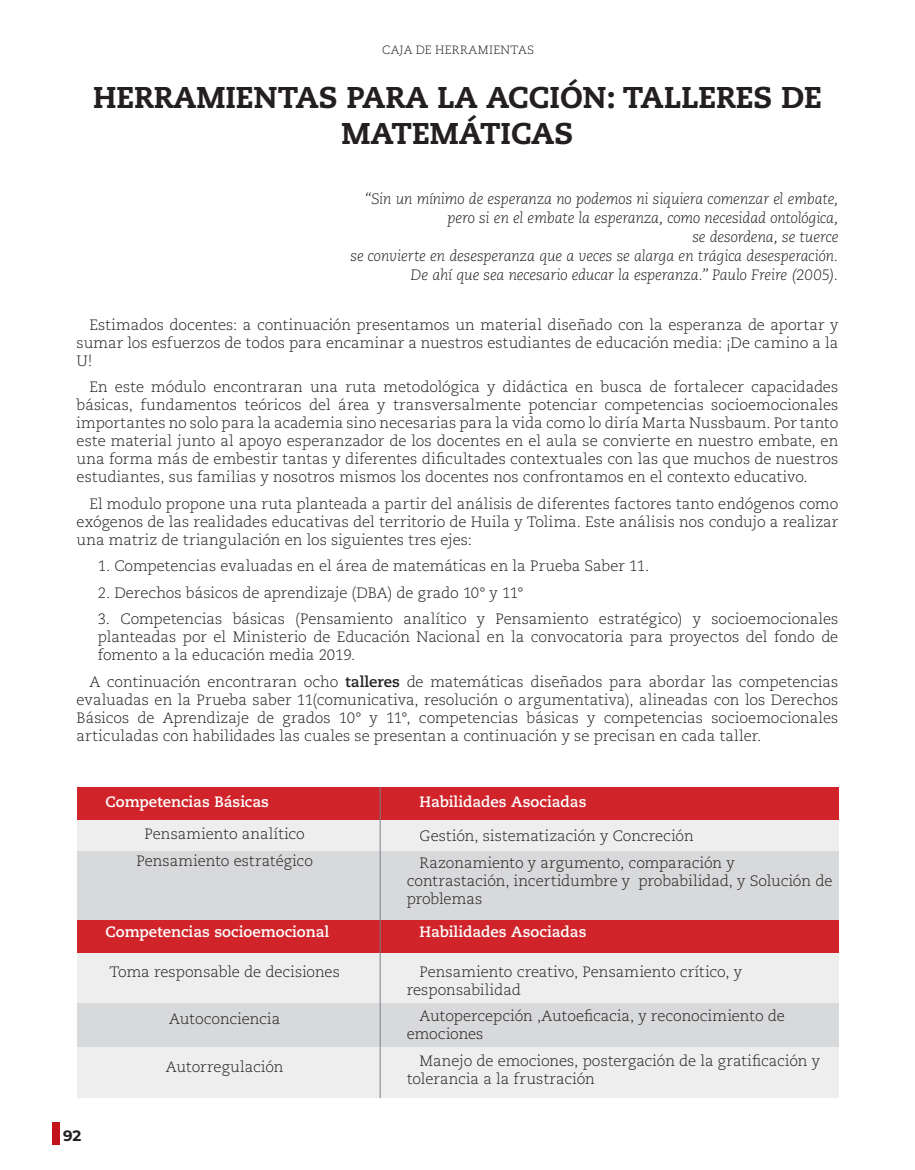
<style>
.page{position:relative;width:915px;height:1170px;background:#fff}
.page>*{position:absolute;margin:0;border:0;box-sizing:border-box;transform-origin:0 0}
.Título{font:800 30px/36px "Caecilia LT Std";color:#231f20;text-align:center}
.Contenido{font:300 15px/18px "Caecilia LT Std";color:#231f20;text-align:justify}
.Contenido-2{font:italic 300 15px "Caecilia LT Std";letter-spacing:-.01em;color:#231f20}
.Contenido-3{font:700 15px "Caecilia LT Std";letter-spacing:-.005em;color:#fff}
.t1{font:700 15px "Montserrat";color:#231f20}
.t2{font:300 12px "Caecilia LT Std";letter-spacing:.025em;color:#231f20}
.s1{font-weight:700}
</style>
<div class="page">
<div style="left:52px;top:1121px;width:8px;height:23px;background:#c4121a"></div>
<div style="left:77px;top:819px;width:761px;height:32px;background:#eeeeef"></div>
<div style="left:77px;top:952px;width:761px;height:51px;background:#eeeeef"></div>
<div style="left:77px;top:1046px;width:761px;height:52px;background:#eeeeef"></div>
<div style="left:77px;top:851px;width:761px;height:69px;background:#d8d9db"></div>
<div style="left:77px;top:1003px;width:761px;height:43px;background:#d8d9db"></div>
<div style="left:77px;top:787px;width:761px;height:32px;background:#d1232a"></div>
<div style="left:77px;top:920px;width:761px;height:32px;background:#d1232a"></div>
<hr style="left:379px;top:787px;width:1px;height:311px;background:#7e8083">
<p class="t2" style="left:382px;top:43px;width:153px">CAJA DE HERRAMIENTAS</p>
<p class="Título" style="left:93px;top:80px;width:730px">HERRAMIENTAS PARA LA ACCIÓN: TALLERES DE<br>MATEMÁTICAS</p>
<p class="Contenido-2" style="left:365px;top:190px;width:474px">“Sin un mínimo de esperanza no podemos ni siquiera comenzar el embate,</p>
<p class="Contenido-2" style="left:447px;top:209px;width:392px">pero si en el embate la esperanza, como necesidad ontológica,</p>
<p class="Contenido-2" style="left:692px;top:228px;width:147px">se desordena, se tuerce</p>
<p class="Contenido-2" style="left:350px;top:247px;width:489px">se convierte en desesperanza que a veces se alarga en trágica desesperación.</p>
<p class="Contenido-2" style="left:410px;top:266px;width:429px">De ahí que sea necesario educar la esperanza.” Paulo Freire (2005).</p>
<p class="Contenido" style="left:77px;top:316px;width:763px;text-indent:13px">Estimados docentes: a continuación presentamos un material diseñado con la esperanza de aportar y sumar los esfuerzos de todos para encaminar a nuestros estudiantes de educación media: ¡De camino a la U!</p>
<p class="Contenido" style="left:77px;top:378px;width:763px;text-indent:13px">En este módulo encontraran una ruta metodológica y didáctica en busca de fortalecer capacidades básicas, fundamentos teóricos del área y transversalmente potenciar competencias socioemocionales importantes no solo para la academia sino necesarias para la vida como lo diría Marta Nussbaum. Por tanto este material junto al apoyo esperanzador de los docentes en el aula se convierte en nuestro embate, en una forma más de embestir tantas y diferentes dificultades contextuales con las que muchos de nuestros estudiantes, sus familias y nosotros mismos los docentes nos confrontamos en el contexto educativo.</p>
<p class="Contenido" style="left:77px;top:495px;width:763px;text-indent:13px">El modulo propone una ruta planteada a partir del análisis de diferentes factores tanto endógenos como exógenos de las realidades educativas del territorio de Huila y Tolima. Este análisis nos condujo a realizar una matriz de triangulación en los siguientes tres ejes:</p>
<p class="Contenido" style="left:98px;top:557px;width:552px">1. Competencias evaluadas en el área de matemáticas en la Prueba Saber 11.</p>
<p class="Contenido" style="left:98px;top:584px;width:427px">2. Derechos básicos de aprendizaje (DBA) de grado 10° y 11°</p>
<p class="Contenido" style="left:98px;top:610px;width:741px">3. Competencias básicas (Pensamiento analítico y Pensamiento estratégico) y socioemocionales planteadas por el Ministerio de Educación Nacional en la convocatoria para proyectos del fondo de fomento a la educación media 2019.</p>
<p class="Contenido" style="left:77px;top:673px;width:763px;text-indent:13px">A continuación encontraran ocho <span class="s1">talleres</span> de matemáticas diseñados para abordar las competencias evaluadas en la Prueba saber 11(comunicativa, resolución o argumentativa), alineadas con los Derechos Básicos de Aprendizaje de grados 10° y 11°, competencias básicas y competencias socioemocionales articuladas con habilidades las cuales se presentan a continuación y se precisan en cada taller.</p>
<p class="t1" style="left:63px;top:1124px;width:20px">92</p>
<p class="Contenido-3" style="left:105px;top:793px;width:165px">Competencias Básicas</p>
<p class="Contenido" style="left:144px;top:825px;width:162px">Pensamiento analítico</p>
<p class="Contenido" style="left:136px;top:851px;width:178px">Pensamiento estratégico</p>
<p class="Contenido-3" style="left:105px;top:923px;width:225px">Competencias socioemocional</p>
<p class="Contenido" style="left:109px;top:962px;width:232px">Toma responsable de decisiones</p>
<p class="Contenido" style="left:169px;top:1010px;width:112px">Autoconciencia</p>
<p class="Contenido" style="left:166px;top:1057px;width:119px">Autorregulación</p>
<p class="Contenido-3" style="left:419px;top:793px;width:168px">Habilidades Asociadas</p>
<p class="Contenido" style="left:419px;top:827px;width:276px">Gestión, sistematización y Concreción</p>
<p class="Contenido" style="left:406px;top:853px;width:427px;text-align:left;text-indent:13px">Razonamiento y argumento, comparación y contrastación, incertidumbre y probabilidad, y Solución de problemas</p>
<p class="Contenido-3" style="left:419px;top:923px;width:168px">Habilidades Asociadas</p>
<p class="Contenido" style="left:406px;top:962px;width:337px;text-indent:13px">Pensamiento creativo, Pensamiento crítico, y responsabilidad</p>
<p class="Contenido" style="left:406px;top:1007px;width:379px;text-indent:13px">Autopercepción ,Autoeficacia, y reconocimiento de emociones</p>
<p class="Contenido" style="left:406px;top:1051px;width:415px;text-indent:13px">Manejo de emociones, postergación de la gratificación y tolerancia a la frustración</p>
</div>
